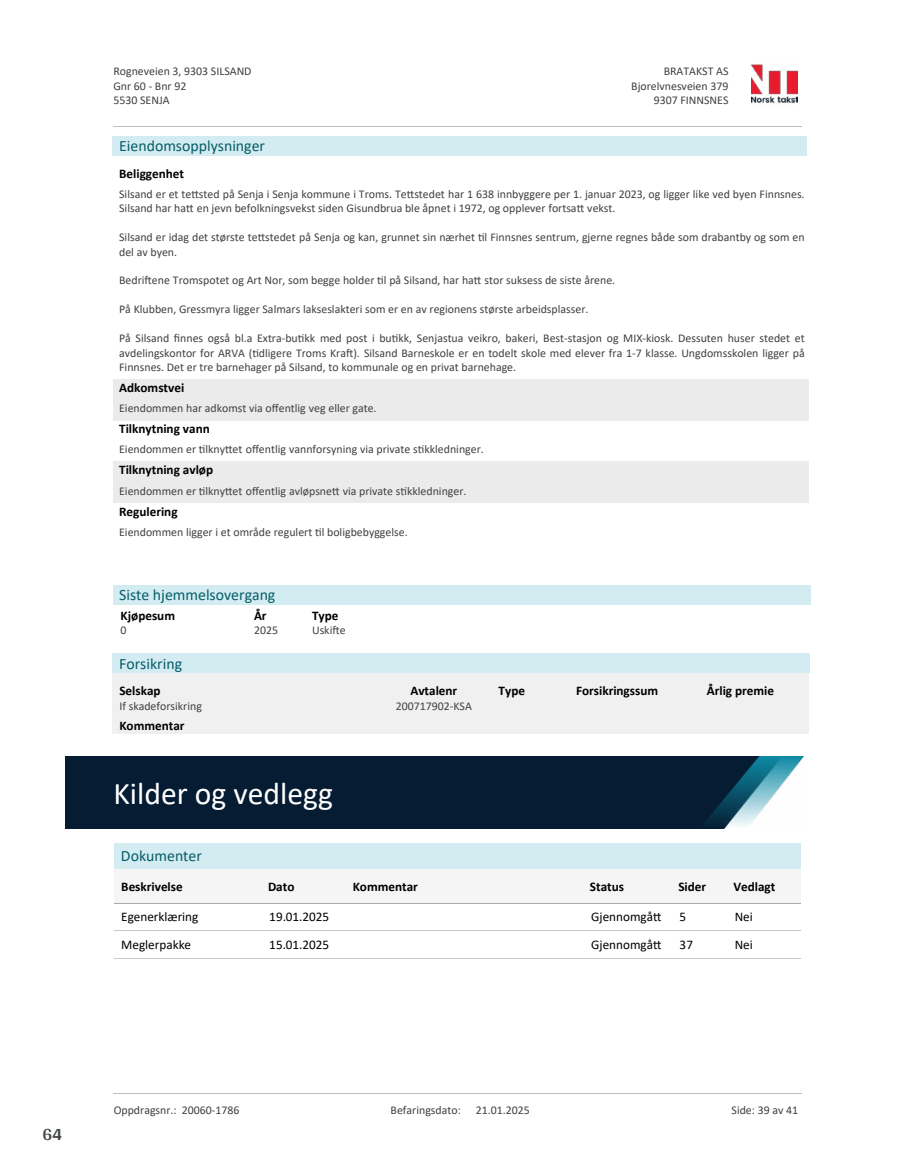
<style>
.page{position:relative;width:915px;height:1172px;background:#fff}
.page>*{position:absolute;margin:0;border:0;box-sizing:border-box;transform-origin:0 0}
.t1{font:31.65px "Calibri";color:#fff}
.t2{font:700 18px "Arya";color:#414749}
.t3{font:15.75px "Calibri";color:#065c69}
.t4{font:700 13.2px "Calibri";color:#000}
.t5{font:13.2px "Calibri";color:#000}
.t6{font:11.85px/14.4px "Calibri";color:#404040}
</style>
<div class="page">
<div style="left:113px;top:380px;width:695px;height:41px;background:#ebebeb"></div>
<div style="left:113px;top:462px;width:695px;height:41px;background:#ebebeb"></div>
<div style="left:113px;top:136px;width:694px;height:19px;background:#d3ecf1"></div>
<div style="left:113px;top:585px;width:697px;height:19px;background:#d3ecf1"></div>
<img style="left:65px;top:757px;width:738px;height:71px">
<div style="left:114px;top:843px;width:686px;height:26px;background:#d3ecf1"></div>
<div style="left:115px;top:869px;width:148px;height:34px;background:#f5f5f5"></div>
<hr style="left:115px;top:903px;width:148px;height:1px;background:#a9a9a9">
<div style="left:263px;top:869px;width:84px;height:34px;background:#f5f5f5"></div>
<hr style="left:263px;top:903px;width:84px;height:1px;background:#a9a9a9">
<div style="left:347px;top:869px;width:237px;height:34px;background:#f5f5f5"></div>
<hr style="left:347px;top:903px;width:237px;height:1px;background:#a9a9a9">
<div style="left:584px;top:869px;width:88px;height:34px;background:#f5f5f5"></div>
<hr style="left:584px;top:903px;width:88px;height:1px;background:#a9a9a9">
<div style="left:672px;top:869px;width:55px;height:34px;background:#f5f5f5"></div>
<hr style="left:672px;top:903px;width:55px;height:1px;background:#a9a9a9">
<div style="left:727px;top:869px;width:73px;height:34px;background:#f5f5f5"></div>
<hr style="left:727px;top:903px;width:73px;height:1px;background:#a9a9a9">
<hr style="left:115px;top:931px;width:148px;height:1px;background:#c7c7c7">
<hr style="left:263px;top:931px;width:84px;height:1px;background:#c7c7c7">
<hr style="left:347px;top:931px;width:237px;height:1px;background:#c7c7c7">
<hr style="left:584px;top:931px;width:88px;height:1px;background:#c7c7c7">
<hr style="left:672px;top:931px;width:55px;height:1px;background:#c7c7c7">
<hr style="left:727px;top:931px;width:73px;height:1px;background:#c7c7c7">
<hr style="left:115px;top:959px;width:148px;height:1px;background:#c7c7c7">
<hr style="left:263px;top:959px;width:84px;height:1px;background:#c7c7c7">
<hr style="left:347px;top:959px;width:237px;height:1px;background:#c7c7c7">
<hr style="left:584px;top:959px;width:88px;height:1px;background:#c7c7c7">
<hr style="left:672px;top:959px;width:55px;height:1px;background:#c7c7c7">
<hr style="left:727px;top:959px;width:73px;height:1px;background:#c7c7c7">
<div style="left:113px;top:654px;width:696px;height:19px;background:#d3ecf1"></div>
<div style="left:113px;top:673px;width:695px;height:61px;background:#f0f0f0"></div>
<img style="left:751px;top:64px;width:46px;height:40px">
<hr style="left:113px;top:127px;width:688px;height:1px;background:#c0c0c0">
<hr style="left:113px;top:1093px;width:688px;height:1px;background:#c0c0c0">
<p class="t6" style="left:113px;top:64px;width:140px">Rogneveien 3, 9303 SILSAND<br>Gnr 60 - Bnr 92<br>5530 SENJA</p>
<p class="t6" style="left:663px;top:64px;width:66px">BRATAKST AS</p>
<p class="t6" style="left:631px;top:78px;width:99px">Bjorelvnesveien 379</p>
<p class="t6" style="left:653px;top:93px;width:76px">9307 FINNSNES</p>
<h3 class="t3" style="left:119px;top:135px;width:147px">Eiendomsopplysninger</h3>
<p class="t4" style="left:119px;top:164px;width:66px">Beliggenhet</p>
<p class="t6" style="left:119px;top:186px;width:686px">Silsand er et te琀琀sted på Senja i Senja kommune i Troms. Te琀琀stedet har 1 638 innbyggere per 1. januar 2023, og ligger like ved byen Finnsnes.<br>Silsand har ha琀琀 en jevn befolkningsvekst siden Gisundbrua ble åpnet i 1972, og opplever fortsa琀琀 vekst.</p>
<p class="t6" style="left:119px;top:230px;width:686px">Silsand er idag det største te琀琀stedet på Senja og kan, grunnet sin nærhet 琀椀l Finnsnes sentrum, gjerne regnes både som drabantby og som en del av byen.</p>
<p class="t6" style="left:119px;top:273px;width:497px">Bedri昀琀ene Tromspotet og Art Nor, som begge holder 琀椀l på Silsand, har ha琀琀 stor suksess de siste årene.</p>
<p class="t6" style="left:119px;top:302px;width:470px">På Klubben, Gressmyra ligger Salmars lakseslakteri som er en av regionens største arbeidsplasser.</p>
<p class="t6" style="left:119px;top:331px;width:686px;text-align:justify">På Silsand 昀椀nnes også bl.a Extra-bu琀椀kk med post i bu琀椀kk, Senjastua veikro, bakeri, Best-stasjon og MIX-kiosk. Dessuten huser stedet et avdelingskontor for ARVA (琀椀dligere Troms Kra昀琀). Silsand Barneskole er en todelt skole med elever fra 1-7 klasse. Ungdomsskolen ligger på Finnsnes. Det er tre barnehager på Silsand, to kommunale og en privat barnehage.</p>
<p class="t4" style="left:119px;top:378px;width:67px">Adkomstvei</p>
<p class="t6" style="left:119px;top:401px;width:259px">Eiendommen har adkomst via o昀昀entlig veg eller gate.</p>
<p class="t4" style="left:119px;top:420px;width:92px">Tilknytning vann</p>
<p class="t6" style="left:119px;top:442px;width:366px">Eiendommen er 琀椀lkny琀琀et o昀昀entlig vannforsyning via private s琀椀kkledninger.</p>
<p class="t4" style="left:119px;top:461px;width:95px">Tilknytning avløp</p>
<p class="t6" style="left:119px;top:483px;width:349px">Eiendommen er 琀椀lkny琀琀et o昀昀entlig avløpsne琀琀 via private s琀椀kkledninger.</p>
<p class="t4" style="left:119px;top:502px;width:60px">Regulering</p>
<p class="t6" style="left:119px;top:524px;width:290px">Eiendommen ligger i et område regulert 琀椀l boligbebyggelse.</p>
<h3 class="t3" style="left:119px;top:584px;width:158px">Siste hjemmelsovergang</h3>
<p class="t4" style="left:121px;top:606px;width:56px">Kjøpesum</p>
<p class="t6" style="left:121px;top:623px;width:8px">0</p>
<p class="t4" style="left:254px;top:606px;width:14px">År</p>
<p class="t6" style="left:254px;top:623px;width:26px">2025</p>
<p class="t4" style="left:312px;top:606px;width:28px">Type</p>
<p class="t6" style="left:312px;top:623px;width:35px">Uski昀琀e</p>
<h3 class="t3" style="left:119px;top:653px;width:64px">Forsikring</h3>
<p class="t4" style="left:119px;top:681px;width:43px">Selskap</p>
<p class="t4" style="left:410px;top:681px;width:48px">Avtalenr</p>
<p class="t4" style="left:498px;top:681px;width:28px">Type</p>
<p class="t4" style="left:576px;top:681px;width:84px">Forsikringssum</p>
<p class="t4" style="left:706px;top:681px;width:69px">Årlig premie</p>
<p class="t6" style="left:119px;top:698px;width:84px">If skadeforsikring</p>
<p class="t6" style="left:395px;top:698px;width:78px">200717902-KSA</p>
<p class="t4" style="left:119px;top:716px;width:67px">Kommentar</p>
<h1 class="t1" style="left:113px;top:771px;width:221px">Kilder og vedlegg</h1>
<h3 class="t3" style="left:121px;top:845px;width:82px">Dokumenter</h3>
<p class="t4" style="left:121px;top:877px;width:63px">Beskrivelse</p>
<p class="t4" style="left:268px;top:877px;width:28px">Dato</p>
<p class="t4" style="left:352px;top:877px;width:67px">Kommentar</p>
<p class="t4" style="left:589px;top:877px;width:36px">Status</p>
<p class="t4" style="left:678px;top:877px;width:29px">Sider</p>
<p class="t4" style="left:733px;top:877px;width:43px">Vedlagt</p>
<p class="t5" style="left:121px;top:907px;width:79px">Egenerklæring</p>
<p class="t5" style="left:269px;top:907px;width:61px">19.01.2025</p>
<p class="t5" style="left:591px;top:907px;width:72px">Gjennomgå琀琀</p>
<p class="t5" style="left:679px;top:907px;width:8px">5</p>
<p class="t5" style="left:734px;top:907px;width:20px">Nei</p>
<p class="t5" style="left:121px;top:935px;width:71px">Meglerpakke</p>
<p class="t5" style="left:269px;top:935px;width:61px">15.01.2025</p>
<p class="t5" style="left:591px;top:935px;width:72px">Gjennomgå琀琀</p>
<p class="t5" style="left:679px;top:935px;width:15px">37</p>
<p class="t5" style="left:734px;top:935px;width:20px">Nei</p>
<h2 class="t2" style="left:43px;top:1123px;width:21px">64</h2>
<p class="t6" style="left:114px;top:1103px;width:127px">Oppdragsnr.: 20060-1786</p>
<p class="t6" style="left:390px;top:1103px;width:72px">Befaringsdato:</p>
<p class="t6" style="left:475px;top:1103px;width:55px">21.01.2025</p>
<p class="t6" style="left:731px;top:1103px;width:68px">Side: 39 av 41</p>
</div>
